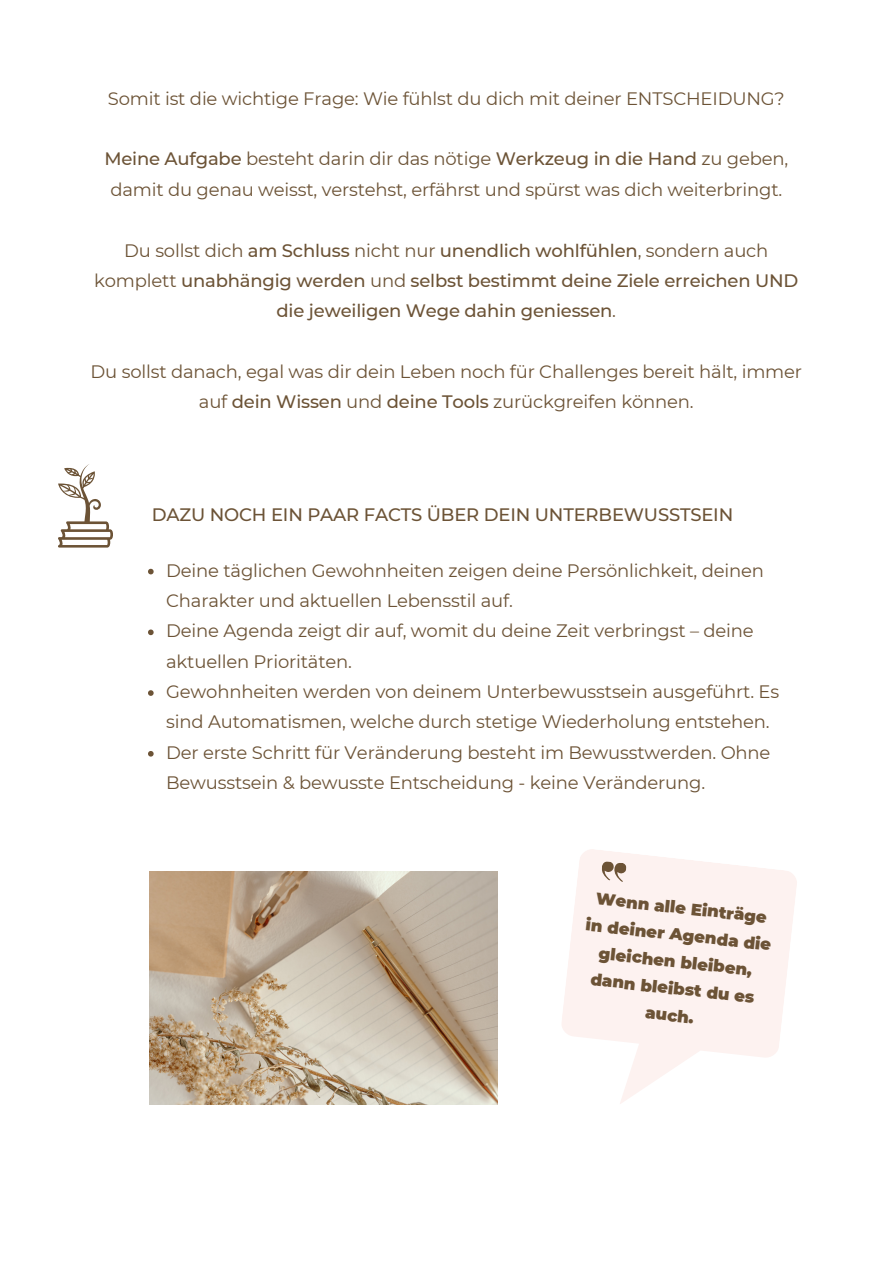
<style>
.page{position:relative;width:893px;height:1264px;background:#fff}
.page>*{position:absolute;margin:0;border:0;box-sizing:border-box;transform-origin:0 0}
.t1{font:18px/30.3px "Montserrat";letter-spacing:-.01em;color:#6c5336}
.t2{font:500 18px/30.3px "Montserrat";letter-spacing:-.01em;color:#6c5336;text-align:center}
.t3{font:900 16.5px/27px "Montserrat";color:#6c5336;text-align:center}
.s1{font-weight:500}
.s2{font-weight:400}
</style>
<div class="page">
<svg style="left:58px;top:464px;width:55px;height:83px"></svg>
<svg style="left:148px;top:569px;width:6px;height:5px"></svg>
<svg style="left:148px;top:629px;width:6px;height:6px"></svg>
<svg style="left:148px;top:690px;width:6px;height:6px"></svg>
<svg style="left:148px;top:751px;width:6px;height:5px"></svg>
<img style="left:149px;top:871px;width:348px;height:233px">
<svg style="left:562px;top:849px;width:235px;height:255px;fill:#fdf2f0"></svg>
<svg style="left:600px;top:860px;width:27px;height:22px"></svg>
<p class="t1" style="left:108px;top:83px;width:678px">Somit ist die wichtige Frage: Wie fühlst du dich mit deiner ENTSCHEIDUNG?</p>
<p class="t1" style="left:104px;top:144px;width:685px;text-align:center"><span class="s1">Meine Aufgabe</span> besteht darin dir das nötige <span class="s1">Werkzeug in die Hand</span> zu geben, damit du genau weisst, verstehst, erfährst und spürst was dich weiterbringt.</p>
<p class="t2" style="left:94px;top:235px;width:705px"><span class="s2">Du sollst dich</span> am Schluss <span class="s2">nicht nur</span> unendlich wohlfühlen<span class="s2">, sondern auch komplett</span> unabhängig werden <span class="s2">und</span> selbst bestimmt deine Ziele erreichen UND die jeweiligen Wege dahin geniessen<span class="s2">.</span></p>
<p class="t1" style="left:91px;top:356px;width:713px;text-align:center">Du sollst danach, egal was dir dein Leben noch für Challenges bereit hält, immer auf <span class="s1">dein Wissen</span> und <span class="s1">deine Tools</span> zurückgreifen können.</p>
<p class="t2" style="left:152px;top:499px;width:583px">DAZU NOCH EIN PAAR FACTS ÜBER DEIN UNTERBEWUSSTSEIN</p>
<p class="t1" style="left:166px;top:555px;width:599px">Deine täglichen Gewohnheiten zeigen deine Persönlichkeit, deinen<br>Charakter und aktuellen Lebensstil auf.</p>
<p class="t1" style="left:166px;top:615px;width:589px">Deine Agenda zeigt dir auf, womit du deine Zeit verbringst – deine aktuellen Prioritäten.</p>
<p class="t1" style="left:166px;top:676px;width:614px">Gewohnheiten werden von deinem Unterbewusstsein ausgeführt. Es sind Automatismen, welche durch stetige Wiederholung entstehen.</p>
<p class="t1" style="left:166px;top:737px;width:605px">Der erste Schritt für Veränderung besteht im Bewusstwerden. Ohne<br>Bewusstsein &amp; bewusste Entscheidung - keine Veränderung.</p>
<p class="t3" style="left:590px;top:884px;width:188px;rotate:6deg">Wenn alle Einträge in deiner Agenda die gleichen bleiben, dann bleibst du es auch.</p>
</div>
